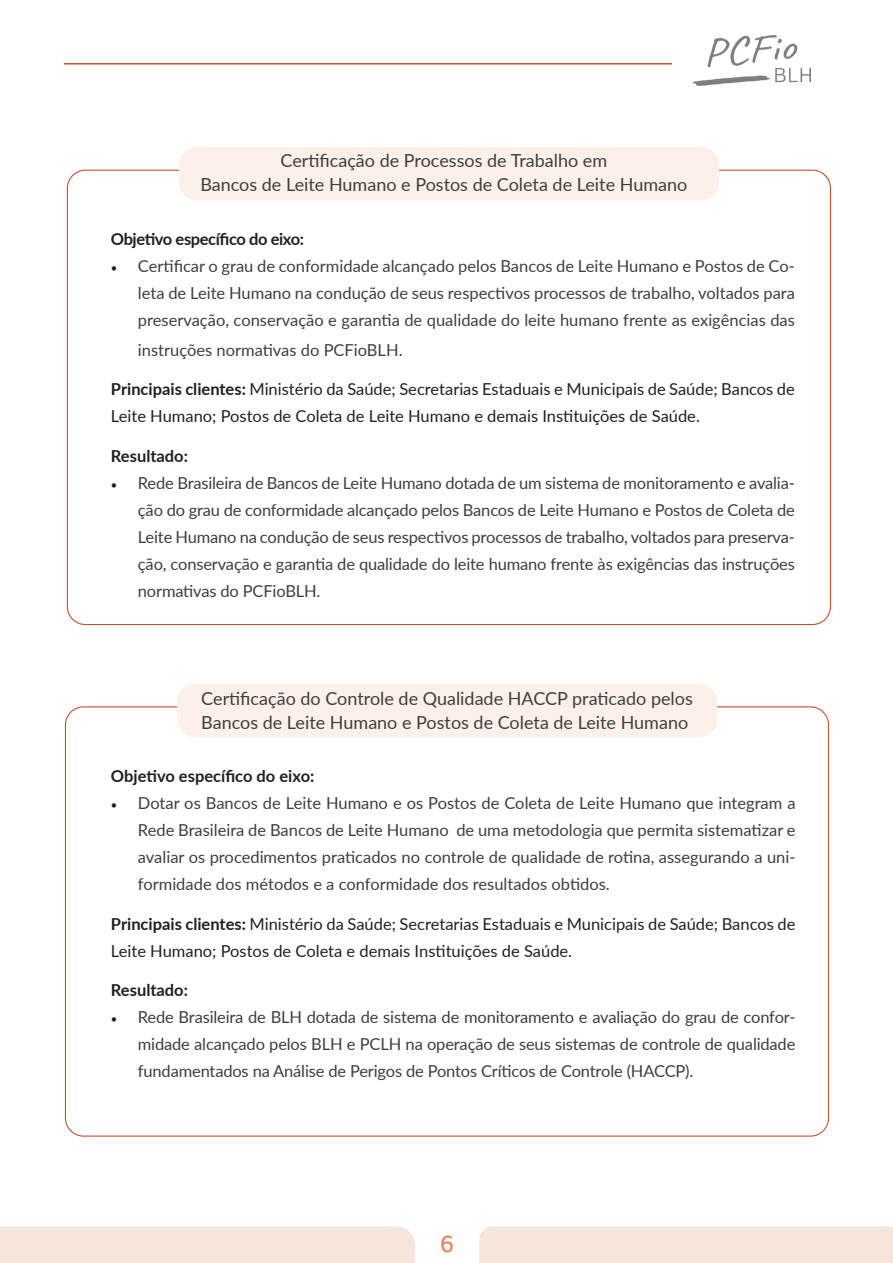
<style>
.page{position:relative;width:893px;height:1263px;background:#fff}
.page>*{position:absolute;margin:0;border:0;box-sizing:border-box;transform-origin:0 0}
.t1{font:24px "Clear Sans";color:#f07b58}
.t2{font:18px/24px "Lato";color:#3e3e3f;text-align:center}
.t3{font:16.5px/27px "Lato";letter-spacing:-.01em;color:#3e3e3f;text-align:justify}
.t4{font:16.5px/27px "Lato";color:#231f20}
.t5{font:700 16.5px "Lato";color:#231f20}
.t6{font:700 16.5px "Lato";letter-spacing:-.025em;color:#231f20}
.s1{font-family:"Minion Pro";color:#231f20}
.s2{font-weight:700}
</style>
<div class="page">
<div style="left:0;top:1226px;width:415px;height:37px;background:#f6e5da"></div>
<div style="left:479px;top:1226px;width:414px;height:37px;background:#f6e5da"></div>
<hr style="left:64px;top:63px;width:608px;height:2px;background:#c55233">
<img style="left:693px;top:35px;width:117px;height:50px">
<div style="left:177px;top:684px;width:540px;height:53px;background:#fcf0e8;border-radius:18px"></div>
<div style="left:179px;top:147px;width:540px;height:54px;background:#fcf0e8;border-radius:18px"></div>
<p class="t2" style="left:200px;top:148px;width:488px">Certificação de Processos de Trabalho em<br>Bancos de Leite Humano e Postos de Coleta de Leite Humano</p>
<p class="t6" style="left:111px;top:226px;width:195px">Objetivo específico do eixo:</p>
<p class="t3" style="left:138px;top:251px;width:658px;text-indent:-27px"><span class="s1">•</span> Certificar o grau de conformidade alcançado pelos Bancos de Leite Humano e Postos de Co&shy;leta de Leite Humano na condução de seus respectivos processos de trabalho, voltados para preservação, conservação e garantia de qualidade do leite humano frente as exigências das</p>
<p class="t3" style="left:138px;top:335px;width:266px">instruções normativas do PCFioBLH.</p>
<p class="t4" style="left:111px;top:375px;width:685px"><span class="s2">Principais clientes:</span> Ministério da Saúde; Secretarias Estaduais e Municipais de Saúde; Bancos de<br>Leite Humano; Postos de Coleta de Leite Humano e demais Instituições de Saúde.</p>
<p class="t5" style="left:111px;top:444px;width:79px">Resultado:</p>
<p class="t3" style="left:138px;top:469px;width:658px;text-align:left;text-indent:-27px"><span class="s1">•</span> Rede Brasileira de Bancos de Leite Humano dotada de um sistema de monitoramento e avalia&shy;ção do grau de conformidade alcançado pelos Bancos de Leite Humano e Postos de Coleta de Leite Humano na condução de seus respectivos processos de trabalho, voltados para preserva&shy;ção, conservação e garantia de qualidade do leite humano frente às exigências das instruções normativas do PCFioBLH.</p>
<p class="t2" style="left:201px;top:686px;width:493px;text-align:left">Certificação do Controle de Qualidade HACCP praticado pelos<br>Bancos de Leite Humano e Postos de Coleta de Leite Humano</p>
<p class="t5" style="left:111px;top:764px;width:205px">Objetivo específico do eixo:</p>
<p class="t3" style="left:138px;top:789px;width:659px;text-indent:-27px"><span class="s1">•</span> Dotar os Bancos de Leite Humano e os Postos de Coleta de Leite Humano que integram a Rede Brasileira de Bancos de Leite Humano de uma metodologia que permita sistematizar e avaliar os procedimentos praticados no controle de qualidade de rotina, assegurando a uni&shy;formidade dos métodos e a conformidade dos resultados obtidos.</p>
<p class="t4" style="left:111px;top:909px;width:686px"><span class="s2">Principais clientes:</span> Ministério da Saúde; Secretarias Estaduais e Municipais de Saúde; Bancos de<br>Leite Humano; Postos de Coleta e demais Instituições de Saúde.</p>
<p class="t5" style="left:111px;top:978px;width:79px">Resultado:</p>
<p class="t3" style="left:138px;top:1003px;width:659px;text-indent:-27px"><span class="s1">•</span> Rede Brasileira de BLH dotada de sistema de monitoramento e avaliação do grau de confor&shy;midade alcançado pelos BLH e PCLH na operação de seus sistemas de controle de qualidade fundamentados na Análise de Perigos de Pontos Críticos de Controle (HACCP).</p>
<h1 class="t1" style="left:440px;top:1228px;width:15px">6</h1>
</div>
